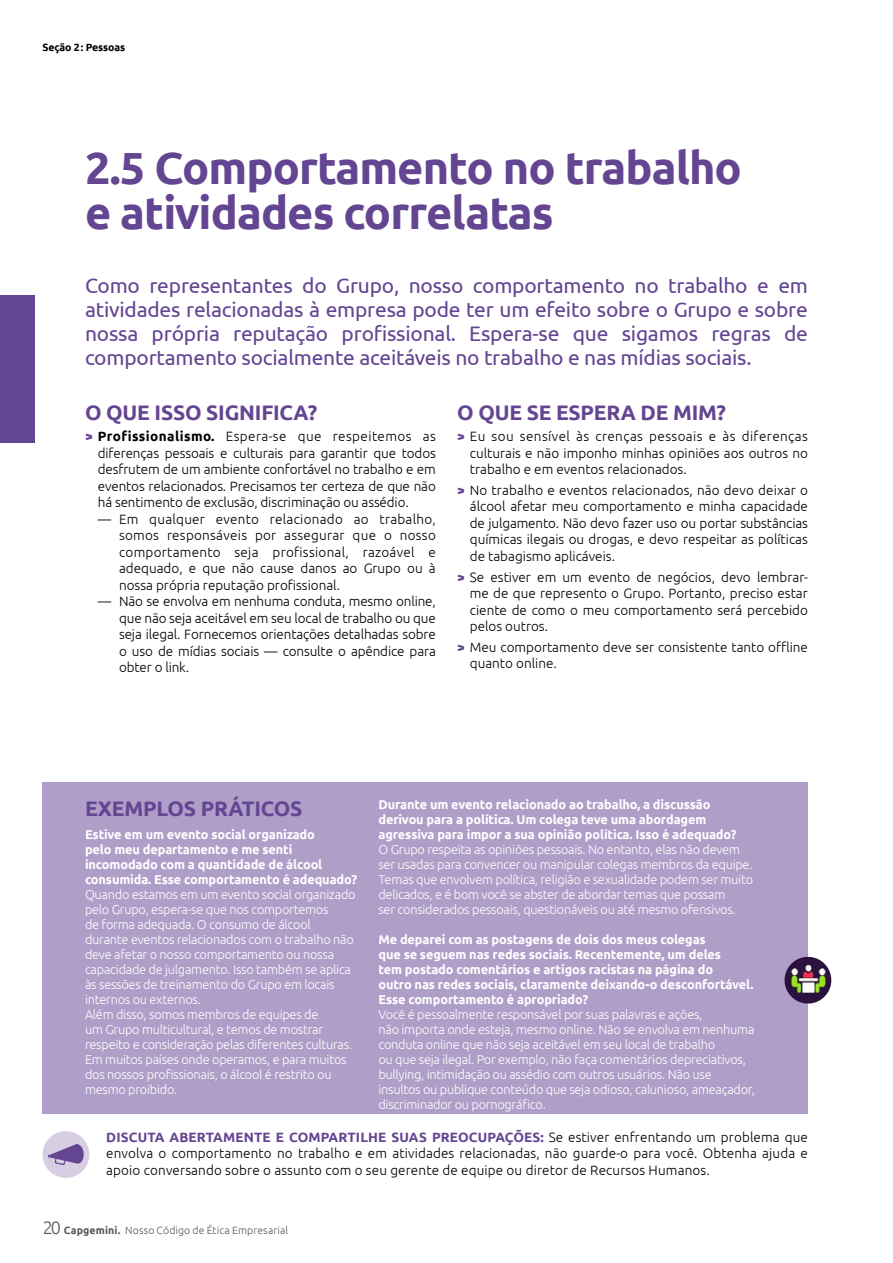
<style>
.page{position:relative;width:893px;height:1263px;background:#fff}
.page>*{position:absolute;margin:0;border:0;box-sizing:border-box;transform-origin:0 0}
.t1{font:700 45px/45px "Ubuntu";letter-spacing:-.02em;color:#644592}
.t2{font:21px/24px "Ubuntu";letter-spacing:-.01em;color:#644592;text-align:justify}
.t3{font:700 21px "Ubuntu";letter-spacing:-.01em;color:#644592}
.t4{font:300 13.5px/16.5px "Ubuntu";color:#000;text-align:justify}
.t5{font:300 12.75px/15px "Ubuntu";letter-spacing:-.02em;color:#fff}
.t6{font:700 12.75px/15px "Ubuntu";letter-spacing:-.01em;color:#fff}
.t7{font:300 10.5px "Ubuntu";letter-spacing:.01em;color:#58585a}
.t8{font:700 10.5px "Ubuntu";letter-spacing:-.01em;color:#000}
.s1{font-weight:700;color:#644592}
.s2{font-weight:700}
.s3{font-size:18px}
</style>
<div class="page">
<div style="left:43px;top:782px;width:765px;height:332px;background:#af9ec8"></div>
<div style="left:43px;top:1131px;width:46px;height:47px;background:#d7cee4;border-radius:50%"></div>
<svg style="left:48px;top:1144px;width:36px;height:21px"></svg>
<img style="left:784px;top:957px;width:47px;height:46px;border-radius:22px">
<div style="left:0;top:296px;width:34px;height:147px;background:#644592"></div>
<p class="t8" style="left:43px;top:41px;width:84px">Seção 2: Pessoas</p>
<p class="t1" style="left:85px;top:145px;width:658px">2.5 Comportamento no trabalho e atividades correlatas</p>
<p class="t2" style="left:85px;top:273px;width:724px">Como representantes do Grupo, nosso comportamento no trabalho e em atividades relacionadas à empresa pode ter um efeito sobre o Grupo e sobre nossa própria reputação profissional. Espera-se que sigamos regras de comportamento socialmente aceitáveis no trabalho e nas mídias sociais.</p>
<p class="t3" style="left:85px;top:400px;width:234px">O QUE ISSO SIGNIFICA?</p>
<p class="t4" style="left:98px;top:428px;width:340px;text-indent:-13px"><span class="s1">&gt;</span> <span class="s2">Profissionalismo.</span> Espera-se que respeitemos as diferenças pessoais e culturais para garantir que todos desfrutem de um ambiente confortável no trabalho e em eventos relacionados. Precisamos ter certeza de que não há sentimento de exclusão, discriminação ou assédio.</p>
<p class="t4" style="left:119px;top:510px;width:318px;text-indent:-21px">— Em qualquer evento relacionado ao trabalho, somos responsáveis por assegurar que o nosso comportamento seja profissional, razoável e adequado, e que não cause danos ao Grupo ou à nossa própria reputação profissional.</p>
<p class="t4" style="left:119px;top:593px;width:318px;text-indent:-21px">— Não se envolva em nenhuma conduta, mesmo online, que não seja aceitável em seu local de trabalho ou que seja ilegal. Fornecemos orientações detalhadas sobre o uso de mídias sociais — consulte o apêndice para obter o link.</p>
<p class="t3" style="left:457px;top:400px;width:271px">O QUE SE ESPERA DE MIM?</p>
<p class="t4" style="left:470px;top:428px;width:340px;text-indent:-13px"><span class="s1">&gt;</span> Eu sou sensível às crenças pessoais e às diferenças culturais e não imponho minhas opiniões aos outros no trabalho e em eventos relacionados.</p>
<p class="t4" style="left:470px;top:481px;width:340px;text-indent:-13px"><span class="s1">&gt;</span> No trabalho e eventos relacionados, não devo deixar o álcool afetar meu comportamento e minha capacidade de julgamento. Não devo fazer uso ou portar substâncias químicas ilegais ou drogas, e devo respeitar as políticas de tabagismo aplicáveis.</p>
<p class="t4" style="left:470px;top:568px;width:340px;text-indent:-13px"><span class="s1">&gt;</span> Se estiver em um evento de negócios, devo lembrar&shy;me de que represento o Grupo. Portanto, preciso estar ciente de como o meu comportamento será percebido pelos outros.</p>
<p class="t4" style="left:470px;top:638px;width:340px;text-indent:-13px"><span class="s1">&gt;</span> Meu comportamento deve ser consistente tanto offline quanto online.</p>
<p class="t3" style="left:85px;top:795px;width:219px">EXEMPLOS PRÁTICOS</p>
<p class="t6" style="left:378px;top:797px;width:360px">Durante um evento relacionado ao trabalho, a discussão derivou para a política. Um colega teve uma abordagem agressiva para impor a sua opinião política. Isso é adequado?</p>
<p class="t5" style="left:378px;top:842px;width:376px">O Grupo respeita as opiniões pessoais. No entanto, elas não devem ser usadas para convencer ou manipular colegas membros da equipe.</p>
<p class="t5" style="left:378px;top:872px;width:376px">Temas que envolvem política, religião e sexualidade podem ser muito delicados, e é bom você se abster de abordar temas que possam<br>ser considerados pessoais, questionáveis ou até mesmo ofensivos.</p>
<p class="t6" style="left:378px;top:932px;width:377px">Me deparei com as postagens de dois dos meus colegas<br>que se seguem nas redes sociais. Recentemente, um deles<br>tem postado comentários e artigos racistas na página do<br>outro nas redes sociais, claramente deixando-o desconfortável.<br>Esse comportamento é apropriado?</p>
<p class="t5" style="left:378px;top:1007px;width:378px">Você é pessoalmente responsável por suas palavras e ações,<br>não importa onde esteja, mesmo online. Não se envolva em nenhuma conduta online que não seja aceitável em seu local de trabalho<br>ou que seja ilegal. Por exemplo, não faça comentários depreciativos, bullying, intimidação ou assédio com outros usuários. Não use insultos ou publique conteúdo que seja odioso, calunioso, ameaçador, discriminador ou pornográfico.</p>
<p class="t6" style="left:85px;top:827px;width:274px">Estive em um evento social organizado<br>pelo meu departamento e me senti incomodado com a quantidade de álcool consumida. Esse comportamento é adequado?</p>
<p class="t5" style="left:85px;top:887px;width:272px">Quando estamos em um evento social organizado pelo Grupo, espera-se que nos comportemos<br>de forma adequada. O consumo de álcool durante eventos relacionados com o trabalho não deve afetar o nosso comportamento ou nossa capacidade de julgamento. Isso também se aplica às sessões de treinamento do Grupo em locais internos ou externos.</p>
<p class="t5" style="left:85px;top:1007px;width:269px">Além disso, somos membros de equipes de<br>um Grupo multicultural, e temos de mostrar respeito e consideração pelas diferentes culturas.<br>Em muitos países onde operamos, e para muitos dos nossos profissionais, o álcool é restrito ou mesmo proibido.</p>
<p class="t4" style="left:106px;top:1128px;width:703px"><span class="s1">DISCUTA ABERTAMENTE E COMPARTILHE SUAS PREOCUPAÇÕES:</span> Se estiver enfrentando um problema que envolva o comportamento no trabalho e em atividades relacionadas, não guarde-o para você. Obtenha ajuda e apoio conversando sobre o assunto com o seu gerente de equipe ou diretor de Recursos Humanos.</p>
<p class="t7" style="left:43px;top:1224px;width:247px"><span class="s3">20</span> <span class="s2">Capgemini.</span> Nosso Código de Ética Empresarial</p>
</div>
